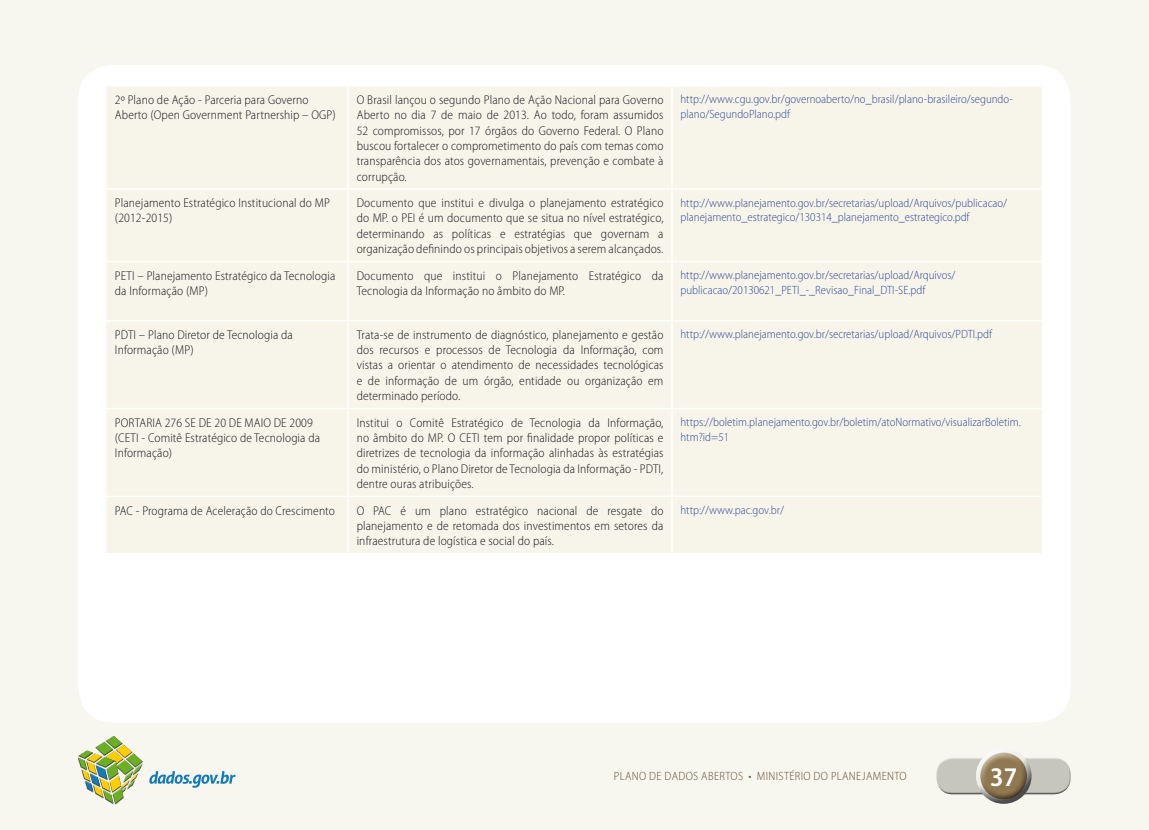
<style>
.page{position:relative;width:1149px;height:830px;background:#fff}
.page>*{position:absolute;margin:0;border:0;box-sizing:border-box;transform-origin:0 0}
.t1{font:600 semi-condensed 27px "Myriad Pro";color:#fff}
.texto_justificado{font:300 semi-condensed 12.75px/15.3px "Myriad Pro";letter-spacing:.01em;color:#1a171c;text-align:justify}
.textos{font:300 semi-condensed 12.75px/15.3px "Myriad Pro";letter-spacing:.01em;color:#1a171c}
.endereço_eletronico{font:300 semi-condensed 12px/14.4px "Myriad Pro";color:#324a97}
.t2{font:300 semi-condensed 12px "Myriad Pro";letter-spacing:.03em;color:#685134}
</style>
<div class="page">
<div style="left:0;top:1px;width:1147px;height:828px;background:#f7f6ef"></div>
<div style="left:78px;top:65px;width:992px;height:657px;background:#fff;border-radius:34px"></div>
<div style="left:933px;top:754px;width:137px;height:31px;background:#fff;opacity:.75"></div>
<div style="left:935px;top:761px;width:136px;height:34px;background:#1a171c;opacity:.75"></div>
<div style="left:972px;top:745px;width:60px;height:42px;background:#fff;opacity:.75"></div>
<div style="left:972px;top:755px;width:60px;height:49px;background:#1a171c;opacity:.75"></div>
<div style="left:78px;top:735px;width:65px;height:67px;background:#fff;opacity:.75"></div>
<div style="left:78px;top:740px;width:65px;height:64px;background:#1a171c;opacity:.75"></div>
<svg style="left:149px;top:771px;width:86px;height:16px"></svg>
<div style="left:106px;top:87px;width:935px;height:465px;background:#f7f5ea"></div>
<hr style="left:347px;top:87px;width:2px;height:101px;background:#fff">
<hr style="left:671px;top:87px;width:1px;height:101px;background:#fff">
<hr style="left:106px;top:188px;width:242px;height:2px;background:#fff">
<hr style="left:348px;top:188px;width:323px;height:2px;background:#fff">
<hr style="left:347px;top:190px;width:2px;height:71px;background:#fff">
<hr style="left:671px;top:188px;width:370px;height:2px;background:#fff">
<hr style="left:671px;top:190px;width:1px;height:71px;background:#fff">
<hr style="left:106px;top:261px;width:242px;height:1px;background:#fff">
<hr style="left:348px;top:261px;width:323px;height:1px;background:#fff">
<hr style="left:347px;top:262px;width:2px;height:58px;background:#fff">
<hr style="left:671px;top:261px;width:370px;height:1px;background:#fff">
<hr style="left:671px;top:262px;width:1px;height:58px;background:#fff">
<hr style="left:106px;top:320px;width:242px;height:1px;background:#fff">
<hr style="left:348px;top:320px;width:323px;height:1px;background:#fff">
<hr style="left:347px;top:321px;width:2px;height:86px;background:#fff">
<hr style="left:671px;top:320px;width:370px;height:1px;background:#fff">
<hr style="left:671px;top:321px;width:1px;height:86px;background:#fff">
<hr style="left:106px;top:407px;width:242px;height:2px;background:#fff">
<hr style="left:348px;top:407px;width:323px;height:2px;background:#fff">
<hr style="left:347px;top:409px;width:2px;height:86px;background:#fff">
<hr style="left:671px;top:407px;width:370px;height:2px;background:#fff">
<hr style="left:671px;top:409px;width:1px;height:86px;background:#fff">
<hr style="left:106px;top:495px;width:242px;height:2px;background:#fff">
<hr style="left:348px;top:495px;width:323px;height:2px;background:#fff">
<hr style="left:347px;top:497px;width:2px;height:55px;background:#fff">
<hr style="left:671px;top:495px;width:370px;height:2px;background:#fff">
<hr style="left:671px;top:497px;width:1px;height:55px;background:#fff">
<p class="textos" style="left:115px;top:92px;width:222px">2º Plano de Ação - Parceria para Governo<br>Aberto (Open Government Partnership – OGP)</p>
<p class="texto_justificado" style="left:356px;top:92px;width:308px">O Brasil lançou o segundo Plano de Ação Nacional para Governo Aberto no dia 7 de maio de 2013. Ao todo, foram assumidos 52 compromissos, por 17 órgãos do Governo Federal. O Plano buscou fortalecer o comprometimento do país com temas como transparência dos atos governamentais, prevenção e combate à corrupção.</p>
<p class="endereço_eletronico" style="left:680px;top:92px;width:334px">http://www.cgu.gov.br/governoaberto/no_brasil/plano-brasileiro/segundo&shy;plano/SegundoPlano.pdf</p>
<p class="textos" style="left:115px;top:195px;width:216px">Planejamento Estratégico Institucional do MP (2012-2015)</p>
<p class="texto_justificado" style="left:356px;top:195px;width:308px">Documento que institui e divulga o planejamento estratégico do MP. o PEI é um documento que se situa no nível estratégico, determinando as políticas e estratégias que governam a organização definindo os principais objetivos a serem alcançados.</p>
<p class="endereço_eletronico" style="left:680px;top:195px;width:328px">http://www.planejamento.gov.br/secretarias/upload/Arquivos/publicacao/ planejamento_estrategico/130314_planejamento_estrategico.pdf</p>
<p class="textos" style="left:115px;top:268px;width:222px">PETI – Planejamento Estratégico da Tecnologia da Informação (MP)</p>
<p class="texto_justificado" style="left:356px;top:268px;width:308px">Documento que institui o Planejamento Estratégico da<br>Tecnologia da Informação no âmbito do MP.</p>
<p class="endereço_eletronico" style="left:680px;top:268px;width:276px">http://www.planejamento.gov.br/secretarias/upload/Arquivos/ publicacao/20130621_PETI_-_Revisao_Final_DTI-SE.pdf</p>
<p class="textos" style="left:115px;top:327px;width:179px">PDTI – Plano Diretor de Tecnologia da<br>Informação (MP)</p>
<p class="texto_justificado" style="left:356px;top:327px;width:308px">Trata-se de instrumento de diagnóstico, planejamento e gestão dos recursos e processos de Tecnologia da Informação, com vistas a orientar o atendimento de necessidades tecnológicas e de informação de um órgão, entidade ou organização em determinado período.</p>
<p class="endereço_eletronico" style="left:680px;top:327px;width:313px">http://www.planejamento.gov.br/secretarias/upload/Arquivos/PDTI.pdf</p>
<p class="textos" style="left:115px;top:415px;width:207px">PORTARIA 276 SE DE 20 DE MAIO DE 2009 (CETI - Comitê Estratégico de Tecnologia da<br>Informação)</p>
<p class="texto_justificado" style="left:356px;top:415px;width:308px">Institui o Comitê Estratégico de Tecnologia da Informação, no âmbito do MP. O CETI tem por finalidade propor políticas e diretrizes de tecnologia da informação alinhadas às estratégias do ministério, o Plano Diretor de Tecnologia da Informação - PDTI, dentre ouras atribuições.</p>
<p class="endereço_eletronico" style="left:680px;top:415px;width:342px">https://boletim.planejamento.gov.br/boletim/atoNormativo/visualizarBoletim. htm?id=51</p>
<p class="textos" style="left:115px;top:502px;width:221px">PAC - Programa de Aceleração do Crescimento</p>
<p class="texto_justificado" style="left:356px;top:502px;width:308px">O PAC é um plano estratégico nacional de resgate do planejamento e de retomada dos investimentos em setores da infraestrutura de logística e social do país.</p>
<p class="endereço_eletronico" style="left:680px;top:502px;width:105px">http://www.pac.gov.br/</p>
<p class="t2" style="left:613px;top:769px;width:294px">PLANO DE DADOS ABERTOS • MINISTÉRIO DO PLANEJAMENTO</p>
<h1 class="t1" style="left:989px;top:761px;width:28px">37</h1>
</div>
